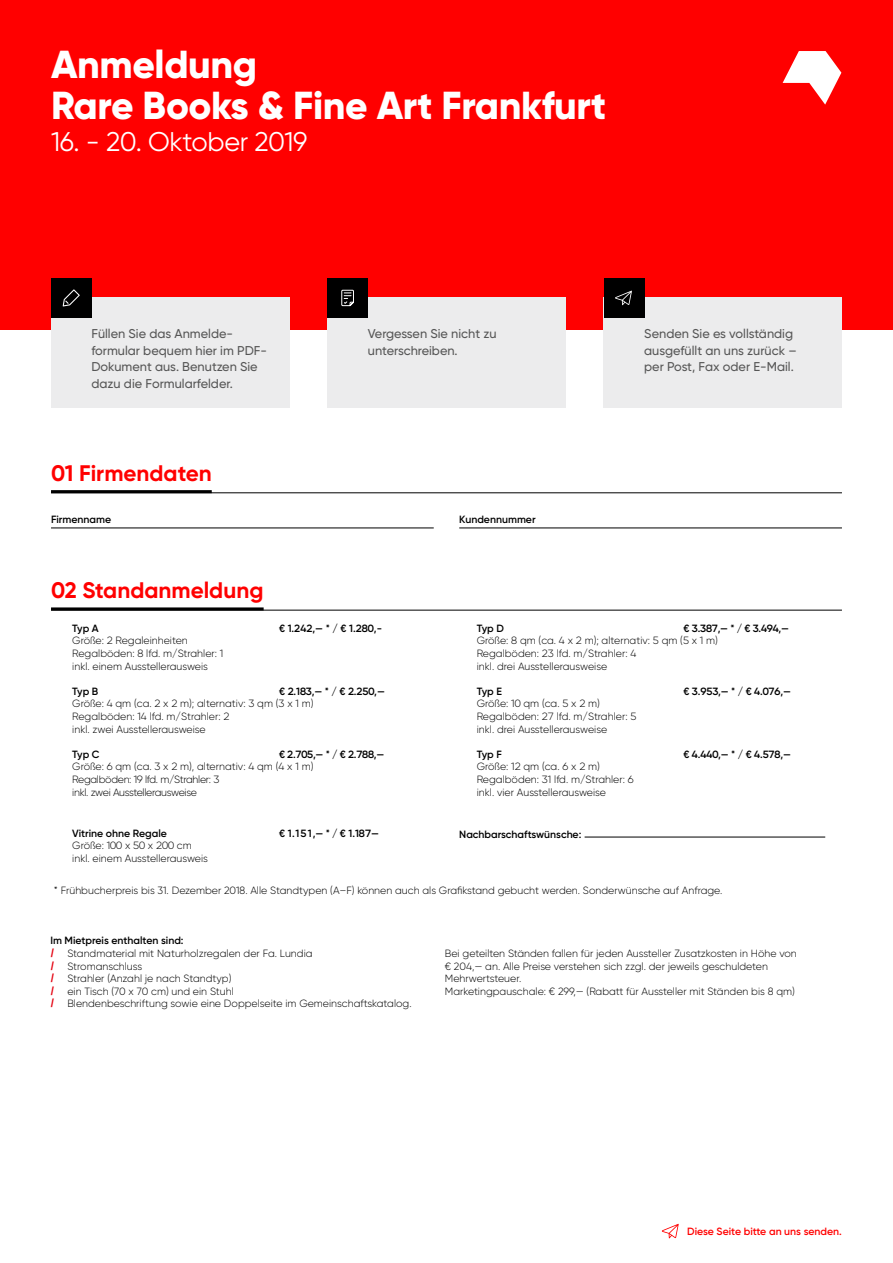
<style>
.page{position:relative;width:893px;height:1263px;background:#fff}
.page>*{position:absolute;margin:0;border:0;box-sizing:border-box;transform-origin:0 0}
.t1{font:800 39px/40.5px "Gilroy";letter-spacing:-.01em;color:#fff}
.t2{font:27px "Gilroy";letter-spacing:-.01em;color:#fff}
.t3{font:700 22.5px "Gilroy";color:#f00}
.t4{font:500 12.75px/16.5px "Gilroy";color:#565656}
.t5{font:300 10.5px/12.6px "Gilroy";color:#000}
.t6{font:600 10.5px "Gilroy";color:#000}
.t7{font:300 10.5px/12.6px "Gilroy";letter-spacing:-.03em;color:#000}
.t8{font:600 10.5px "Gilroy";color:#f00}
.s1{font-weight:600}
.s2{font-family:"Fago Pro";font-weight:500;font-size:12px;color:#e3000f}
</style>
<div class="page">
<div style="left:0;top:0;width:893px;height:329px;background:#f00"></div>
<svg style="left:783px;top:51px;width:58px;height:54px"></svg>
<svg style="left:662px;top:1224px;width:17px;height:14px"></svg>
<div style="left:51px;top:297px;width:238px;height:111px;background:#ececed"></div>
<div style="left:327px;top:297px;width:239px;height:111px;background:#ececed"></div>
<div style="left:604px;top:297px;width:238px;height:111px;background:#ececed"></div>
<div style="left:604px;top:278px;width:40px;height:40px;background:#000"></div>
<svg style="left:615px;top:291px;width:17px;height:14px"></svg>
<div style="left:51px;top:278px;width:40px;height:40px;background:#000"></div>
<svg style="left:63px;top:289px;width:17px;height:17px"></svg>
<hr style="left:459px;top:528px;width:383px;height:1px;background:#000">
<hr style="left:51px;top:528px;width:383px;height:1px;background:#000">
<hr style="left:51px;top:492px;width:791px;height:1px;background:#000">
<hr style="left:51px;top:490px;width:161px;height:3px;background:#000">
<div style="left:327px;top:278px;width:41px;height:40px;background:#000"></div>
<svg style="left:341px;top:289px;width:13px;height:18px"></svg>
<hr style="left:51px;top:610px;width:791px;height:1px;background:#000">
<hr style="left:51px;top:607px;width:213px;height:3px;background:#000">
<hr style="left:585px;top:837px;width:240px;height:1px;background:#000">
<h1 class="t1" style="left:51px;top:44px;width:557px">Anmeldung<br>Rare Books &amp; Fine Art Frankfurt</h1>
<h2 class="t2" style="left:51px;top:125px;width:258px">16. - 20. Oktober 2019</h2>
<p class="t4" style="left:91px;top:325px;width:177px">Füllen Sie das Anmelde&shy;formular bequem hier im PDF-<br>Dokument aus. Benutzen Sie dazu die Formularfelder.</p>
<p class="t4" style="left:644px;top:325px;width:154px">Senden Sie es vollständig ausgefüllt an uns zurück – per Post, Fax oder E-Mail.</p>
<p class="t4" style="left:368px;top:325px;width:130px">Vergessen Sie nicht zu unterschreiben.</p>
<h3 class="t3" style="left:51px;top:459px;width:162px">01 Firmendaten</h3>
<p class="t6" style="left:51px;top:513px;width:62px">Firmenname</p>
<p class="t6" style="left:459px;top:513px;width:78px">Kundennummer</p>
<h3 class="t3" style="left:51px;top:576px;width:214px">02 Standanmeldung</h3>
<p class="t6" style="left:72px;top:622px;width:28px">Typ A</p>
<p class="t6" style="left:279px;top:622px;width:105px">€ 1.242,— * / € 1.280,-</p>
<p class="t5" style="left:72px;top:634px;width:153px">Größe: 2 Regaleinheiten<br>Regalböden: 8 lfd. m/Strahler: 1 inkl. einem Ausstellerausweis</p>
<p class="t6" style="left:72px;top:685px;width:28px">Typ B</p>
<p class="t6" style="left:279px;top:685px;width:107px">€ 2.183,— * / € 2.250,—</p>
<p class="t5" style="left:72px;top:697px;width:243px">Größe: 4 qm (ca. 2 x 2 m); alternativ: 3 qm (3 x 1 m)<br>Regalböden: 14 lfd. m/Strahler: 2<br>inkl. zwei Ausstellerausweise</p>
<p class="t6" style="left:72px;top:748px;width:29px">Typ C</p>
<p class="t6" style="left:279px;top:748px;width:107px">€ 2.705,— * / € 2.788,—</p>
<p class="t7" style="left:72px;top:760px;width:243px">Größe: 6 qm (ca. 3 x 2 m), alternativ: 4 qm (4 x 1 m)<br>Regalböden: 19 lfd. m/Strahler: 3<br>inkl. zwei Ausstellerausweise</p>
<p class="t6" style="left:72px;top:827px;width:96px">Vitrine ohne Regale</p>
<p class="t6" style="left:279px;top:827px;width:101px">€ 1.151,— * / € 1.187—</p>
<p class="t5" style="left:72px;top:839px;width:137px">Größe: 100 x 50 x 200 cm inkl. einem Ausstellerausweis</p>
<p class="t6" style="left:477px;top:622px;width:29px">Typ D</p>
<p class="t6" style="left:683px;top:622px;width:107px">€ 3.387,— * / € 3.494,—</p>
<p class="t5" style="left:477px;top:634px;width:243px">Größe: 8 qm (ca. 4 x 2 m); alternativ: 5 qm (5 x 1 m)<br>Regalböden: 23 lfd. m/Strahler: 4<br>inkl. drei Ausstellerausweise</p>
<p class="t6" style="left:477px;top:685px;width:27px">Typ E</p>
<p class="t6" style="left:683px;top:685px;width:109px">€ 3.953,— * / € 4.076,—</p>
<p class="t5" style="left:477px;top:697px;width:161px">Größe: 10 qm (ca. 5 x 2 m)<br>Regalböden: 27 lfd. m/Strahler: 5 inkl. drei Ausstellerausweise</p>
<p class="t6" style="left:477px;top:748px;width:27px">Typ F</p>
<p class="t6" style="left:683px;top:748px;width:109px">€ 4.440,— * / € 4.578,—</p>
<p class="t5" style="left:477px;top:760px;width:159px">Größe: 12 qm (ca. 6 x 2 m)<br>Regalböden: 31 lfd. m/Strahler: 6 inkl. vier Ausstellerausweise</p>
<p class="t6" style="left:459px;top:827px;width:124px">Nachbarschaftswünsche:</p>
<p class="t5" style="left:54px;top:884px;width:670px">* Frühbucherpreis bis 31. Dezember 2018. Alle Standtypen (A–F) können auch als Grafikstand gebucht werden. Sonderwünsche auf Anfrage.</p>
<p class="t5" style="left:50px;top:934px;width:363px"><span class="s1">Im Mietpreis enthalten sind:<br></span><span class="s2">/</span> Standmaterial mit Naturholzregalen der Fa. Lundia<br><span class="s2">/</span> Stromanschluss<br><span class="s2">/</span> Strahler (Anzahl je nach Standtyp)<br><span class="s2">/</span> ein Tisch (70 x 70 cm) und ein Stuhl<br><span class="s2">/</span> Blendenbeschriftung sowie eine Doppelseite im Gemeinschaftskatalog.</p>
<p class="t5" style="left:445px;top:947px;width:353px">Bei geteilten Ständen fallen für jeden Aussteller Zusatzkosten in Höhe von € 204,— an. Alle Preise verstehen sich zzgl. der jeweils geschuldeten Mehrwertsteuer.<br>Marketingpauschale: € 299,— (Rabatt für Aussteller mit Ständen bis 8 qm)</p>
<p class="t8" style="left:687px;top:1224px;width:156px">Diese Seite bitte an uns senden.</p>
</div>
